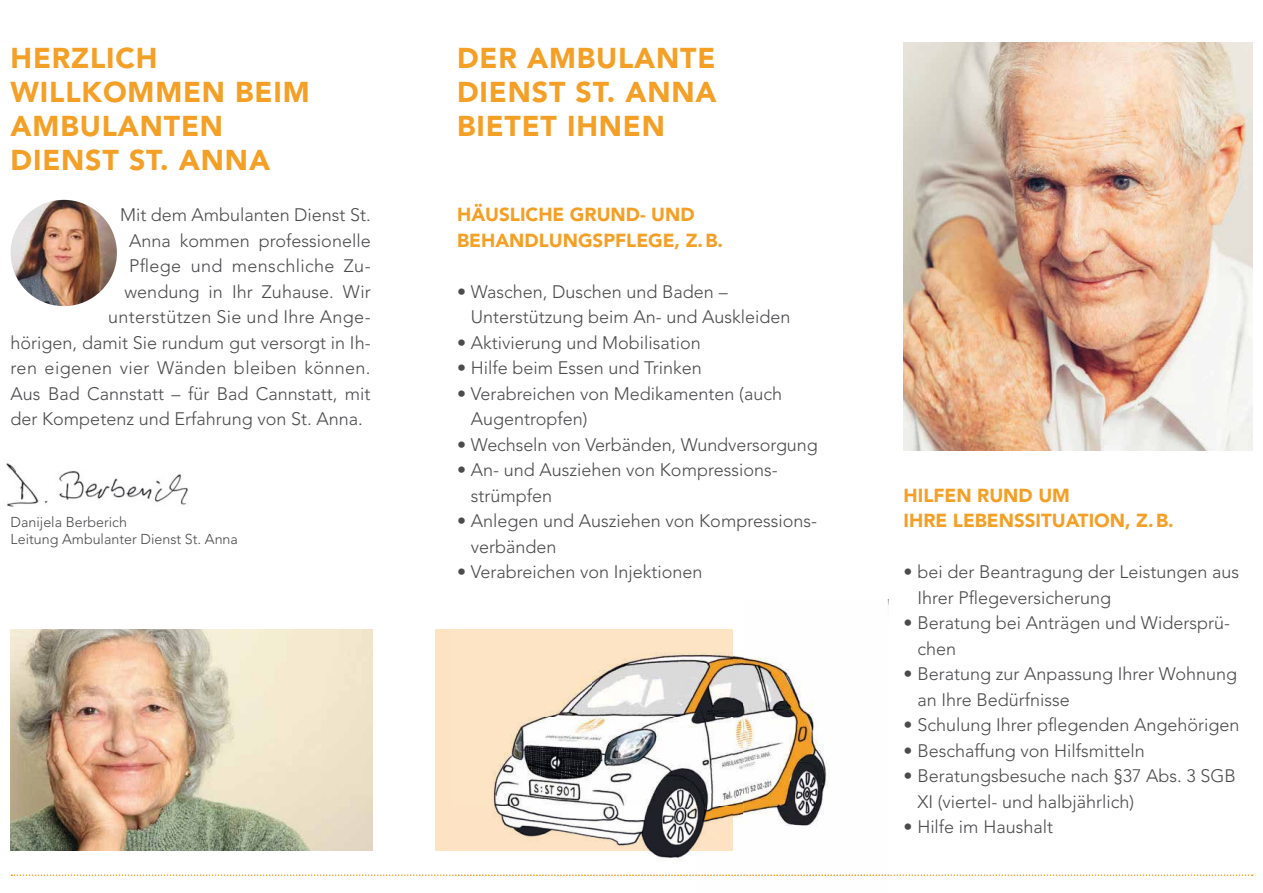
<style>
.page{position:relative;width:1263px;height:893px;background:#fff}
.page>*{position:absolute;margin:0;border:0;box-sizing:border-box;transform-origin:0 0}
.t1{font:900 28.5px/34px "Avenir LT";letter-spacing:.03em;color:#f49f25}
.t2{font:900 18.75px/25.5px "Avenir LT";color:#f49f25}
.t3{font:300 18px/25.5px "Avenir LT";color:#4b4b4e}
.t4{font:300 18px "Avenir LT";letter-spacing:.02em;color:#4b4b4e}
.t5{font:300 14.25px/16.8px "Avenir LT";color:#4b4b4e}
</style>
<div class="page">
<img style="left:6px;top:463px;width:182px;height:44px">
<div style="left:435px;top:629px;width:297px;height:221px;background:#fde3c2"></div>
<img style="left:11px;top:629px;width:361px;height:221px">
<img style="left:904px;top:43px;width:348px;height:408px">
<svg style="left:11px;top:874px;width:1241px;height:2px"></svg>
<img style="left:11px;top:200px;width:106px;height:106px;border-radius:53px">
<img style="left:743px;top:600px;width:145px;height:276px">
<img style="left:695px;top:650px;width:48px;height:226px">
<img style="left:453px;top:850px;width:242px;height:26px">
<img style="left:493px;top:650px;width:239px;height:200px">
<img style="left:815px;top:874px;width:73px;height:2px">
<h1 class="t1" style="left:11px;top:40px;width:300px">HERZLICH<br>WILLKOMMEN BEIM<br>AMBULANTEN<br>DIENST ST. ANNA</h1>
<p class="t3" style="left:120px;top:204px;width:252px">Mit dem Ambulanten Dienst St.</p>
<p class="t3" style="left:129px;top:229px;width:243px">Anna kommen professionelle</p>
<p class="t4" style="left:129px;top:258px;width:243px">Pflege und menschliche Zu-</p>
<p class="t3" style="left:125px;top:280px;width:248px">wendung in Ihr Zuhause. Wir</p>
<p class="t4" style="left:108px;top:309px;width:264px">unterstützen Sie und Ihre Ange-</p>
<p class="t3" style="left:11px;top:331px;width:362px">hörigen, damit Sie rundum gut versorgt in Ih-</p>
<p class="t4" style="left:11px;top:360px;width:362px">ren eigenen vier Wänden bleiben können.</p>
<p class="t3" style="left:11px;top:382px;width:361px">Aus Bad Cannstatt – für Bad Cannstatt, mit</p>
<p class="t3" style="left:11px;top:408px;width:354px">der Kompetenz und Erfahrung von St. Anna.</p>
<p class="t5" style="left:11px;top:515px;width:229px">Danijela Berberich<br>Leitung Ambulanter Dienst St. Anna</p>
<h1 class="t1" style="left:457px;top:40px;width:261px;text-align:justify">DER AMBULANTE DIENST ST. ANNA BIETET IHNEN</h1>
<p class="t2" style="left:457px;top:201px;width:267px">HÄUSLICHE GRUND- UND<br>BEHANDLUNGSPFLEGE, Z. B.</p>
<p class="t3" style="left:471px;top:280px;width:321px;text-indent:-14px">• Waschen, Duschen und Baden –<br>Unterstützung beim An- und Auskleiden</p>
<p class="t3" style="left:457px;top:331px;width:245px">• Aktivierung und Mobilisation</p>
<p class="t3" style="left:457px;top:357px;width:246px">• Hilfe beim Essen und Trinken</p>
<p class="t3" style="left:471px;top:382px;width:313px;text-indent:-14px">• Verabreichen von Medikamenten (auch<br>Augentropfen)</p>
<p class="t3" style="left:457px;top:433px;width:362px">• Wechseln von Verbänden, Wundversorgung</p>
<p class="t3" style="left:471px;top:459px;width:308px;text-indent:-14px">• An- und Ausziehen von Kompressions&shy;strümpfen</p>
<p class="t3" style="left:471px;top:510px;width:348px;text-indent:-14px">• Anlegen und Ausziehen von Kompressions&shy;verbänden</p>
<p class="t3" style="left:457px;top:561px;width:247px">• Verabreichen von Injektionen</p>
<p class="t2" style="left:904px;top:482px;width:272px">HILFEN RUND UM<br>IHRE LEBENSSITUATION, Z. B.</p>
<p class="t3" style="left:917px;top:561px;width:323px;text-indent:-14px">• bei der Beantragung der Leistungen aus<br>Ihrer Pflegeversicherung</p>
<p class="t3" style="left:917px;top:612px;width:314px;text-indent:-14px">• Beratung bei Anträgen und Widersprü&shy;chen</p>
<p class="t3" style="left:917px;top:663px;width:321px;text-indent:-14px">• Beratung zur Anpassung Ihrer Wohnung an Ihre Bedürfnisse</p>
<p class="t3" style="left:904px;top:714px;width:337px">• Schulung Ihrer pflegenden Angehörigen</p>
<p class="t3" style="left:904px;top:739px;width:243px">• Beschaffung von Hilfsmitteln</p>
<p class="t3" style="left:917px;top:765px;width:320px;text-indent:-14px">• Beratungsbesuche nach §37 Abs. 3 SGB<br>XI (viertel- und halbjährlich)</p>
<p class="t3" style="left:904px;top:816px;width:151px">• Hilfe im Haushalt</p>
</div>
